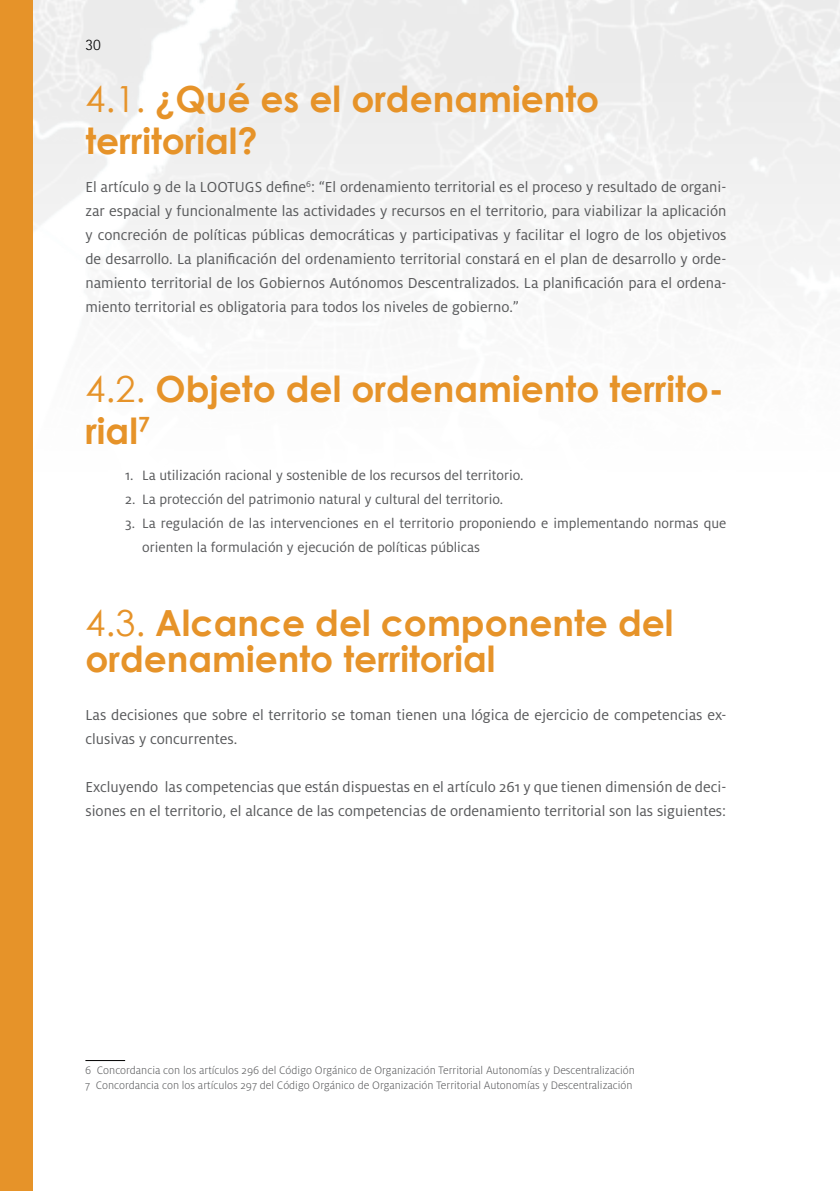
<style>
.page{position:relative;width:840px;height:1191px;background:#fff}
.page>*{position:absolute;margin:0;border:0;box-sizing:border-box;transform-origin:0 0}
.t1{font:700 36px/42px "Century Gothic";color:#e69329}
.t2{font:16px/24px "Milo OT";color:#58595b}
.t3{font:300 16px "Rotis Sans Serif";color:#000}
.t4{font:15px/24px "Milo OT";color:#58595b}
.t5{font:300 12px/14.4px "Milo OT";color:#58595b}
.s1{font-weight:400}
</style>
<div class="page">
<hr style="left:85px;top:1060px;width:40px;height:1px;background:#000">
<div style="left:0;top:0;width:33px;height:1191px;background:#e69329"></div>
<p class="t3" style="left:85px;top:36px;width:17px">30</p>
<h1 class="t1" style="left:85px;top:77px;width:515px"><span class="s1">4.1.</span> ¿Qué es el ordenamiento territorial?</h1>
<p class="t2" style="left:85px;top:175px;width:642px;text-align:justify">El artículo 9 de la LOOTUGS define<sup>6</sup>: “El ordenamiento territorial es el proceso y resultado de organi&shy;zar espacial y funcionalmente las actividades y recursos en el territorio, para viabilizar la aplicación y concreción de políticas públicas democráticas y participativas y facilitar el logro de los objetivos de desarrollo. La planificación del ordenamiento territorial constará en el plan de desarrollo y orde&shy;namiento territorial de los Gobiernos Autónomos Descentralizados. La planificación para el ordena&shy;miento territorial es obligatoria para todos los niveles de gobierno.”</p>
<h1 class="t1" style="left:85px;top:367px;width:639px"><span class="s1">4.2.</span> Objeto del ordenamiento territo&shy;rial<sup>7</sup></h1>
<p class="t4" style="left:125px;top:463px;width:399px">1. La utilización racional y sostenible de los recursos del territorio.</p>
<p class="t4" style="left:125px;top:487px;width:379px">2. La protección del patrimonio natural y cultural del territorio.</p>
<p class="t4" style="left:142px;top:511px;width:585px;text-indent:-17px">3. La regulación de las intervenciones en el territorio proponiendo e implementando normas que orienten la formulación y ejecución de políticas públicas</p>
<h1 class="t1" style="left:85px;top:604px;width:589px;line-height:36px"><span class="s1">4.3.</span> Alcance del componente del ordenamiento territorial</h1>
<p class="t2" style="left:85px;top:703px;width:642px">Las decisiones que sobre el territorio se toman tienen una lógica de ejercicio de competencias ex&shy;clusivas y concurrentes.</p>
<p class="t2" style="left:85px;top:775px;width:642px">Excluyendo las competencias que están dispuestas en el artículo 261 y que tienen dimensión de deci&shy;siones en el territorio, el alcance de las competencias de ordenamiento territorial son las siguientes:</p>
<p class="t5" style="left:85px;top:1063px;width:551px">6 Concordancia con los artículos 296 del Código Orgánico de Organización Territorial Autonomías y Descentralización<br>7 Concordancia con los artículos 297 del Código Orgánico de Organización Territorial Autonomías y Descentralización</p>
</div>
